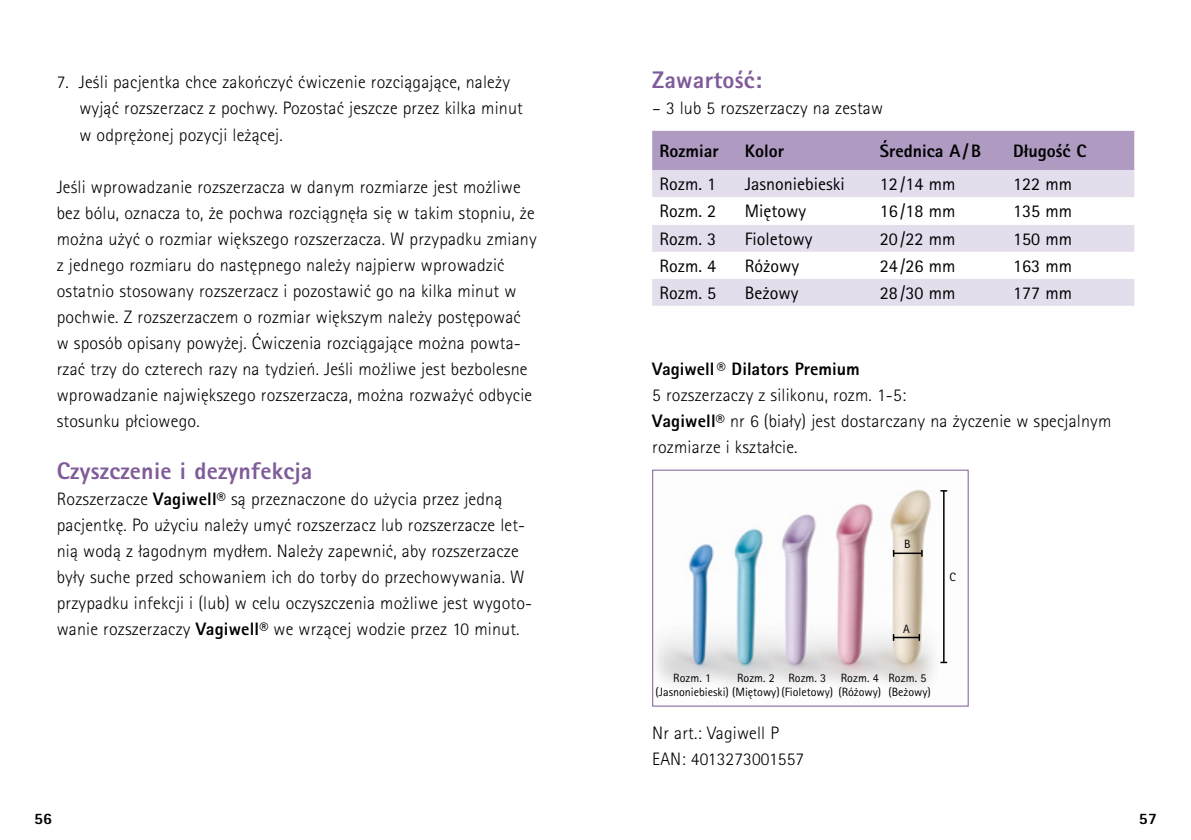
<style>
.page{position:relative;width:1191px;height:840px;background:#fff}
.page>*{position:absolute;margin:0;border:0;box-sizing:border-box;transform-origin:0 0}
.t1{font:800 24px "Rotis Sans Serif Pro";letter-spacing:.01em;color:#7f5b99}
.t2{font:300 18px/26px "Rotis Sans Serif Pro";letter-spacing:.01em;color:#000}
.t3{font:18px "Rotis Sans Serif Pro";color:#000}
.t4{font:800 18px "Rotis Sans Serif Pro";color:#000}
.t5{font:800 16px "Rotis Sans Serif Pro";color:#000}
.t6{font:12px/14px "Rotis Sans Serif Pro";color:#000}
.s1{font-weight:800}
</style>
<div class="page">
<div style="left:652px;top:131px;width:482px;height:39px;background:#af9bc2"></div>
<div style="left:652px;top:170px;width:482px;height:135px;background:#e3ddec"></div>
<svg style="left:652px;top:197px;width:482px;height:82px"></svg>
<img style="left:656px;top:489px;width:292px;height:200px">
<div style="left:652px;top:469px;width:316px;height:237px;border:1px solid #7f5b99"></div>
<svg style="left:893px;top:549px;width:29px;height:7px"></svg>
<hr style="left:943px;top:490px;width:1px;height:172px;background:#000">
<hr style="left:893px;top:636px;width:26px;height:2px;background:#000">
<svg style="left:892px;top:633px;width:2px;height:7px"></svg>
<svg style="left:918px;top:633px;width:2px;height:7px"></svg>
<p class="t2" style="left:79px;top:70px;width:445px;text-indent:-23px">7. Jeśli pacjentka chce zakończyć ćwiczenie rozciągające, należy wyjąć rozszerzacz z pochwy. Pozostać jeszcze przez kilka minut w odprężonej pozycji leżącej.</p>
<p class="t2" style="left:57px;top:173px;width:481px">Jeśli wprowadzanie rozszerzacza w danym rozmiarze jest możliwe bez bólu, oznacza to, że pochwa rozciągnęła się w takim stopniu, że można użyć o rozmiar większego rozszerzacza. W przypadku zmiany z jednego rozmiaru do następnego należy najpierw wprowadzić ostatnio stosowany rozszerzacz i pozostawić go na kilka minut w pochwie. Z rozszerzaczem o rozmiar większym należy postępować w sposób opisany powyżej. Ćwiczenia rozciągające można powta&shy;rzać trzy do czterech razy na tydzień. Jeśli możliwe jest bezbolesne wprowadzanie największego rozszerzacza, można rozważyć odbycie stosunku płciowego.</p>
<h1 class="t1" style="left:57px;top:455px;width:257px">Czyszczenie i dezynfekcja</h1>
<p class="t2" style="left:57px;top:486px;width:477px">Rozszerzacze <span class="s1">Vagiwell®</span> są przeznaczone do użycia przez jedną pacjentkę. Po użyciu należy umyć rozszerzacz lub rozszerzacze let&shy;nią wodą z łagodnym mydłem. Należy zapewnić, aby rozszerzacze były suche przed schowaniem ich do torby do przechowywania. W przypadku infekcji i (lub) w celu oczyszczenia możliwe jest wygoto&shy;wanie rozszerzaczy <span class="s1">Vagiwell®</span> we wrzącej wodzie przez 10 minut.</p>
<h1 class="t1" style="left:652px;top:65px;width:111px">Zawartość:</h1>
<p class="t2" style="left:652px;top:96px;width:232px">– 3 lub 5 rozszerzaczy na zestaw</p>
<p class="t4" style="left:659px;top:139px;width:61px">Rozmiar</p>
<p class="t4" style="left:744px;top:139px;width:41px">Kolor</p>
<p class="t4" style="left:880px;top:139px;width:103px">Średnica A/B</p>
<p class="t4" style="left:1013px;top:139px;width:75px">Długość C</p>
<p class="t3" style="left:659px;top:173px;width:58px">Rozm. 1</p>
<p class="t3" style="left:744px;top:173px;width:101px">Jasnoniebieski</p>
<p class="t3" style="left:880px;top:173px;width:77px">12/14 mm</p>
<p class="t3" style="left:1013px;top:173px;width:60px">122 mm</p>
<p class="t3" style="left:659px;top:200px;width:58px">Rozm. 2</p>
<p class="t3" style="left:744px;top:200px;width:63px">Miętowy</p>
<p class="t3" style="left:880px;top:200px;width:77px">16/18 mm</p>
<p class="t3" style="left:1013px;top:200px;width:60px">135 mm</p>
<p class="t3" style="left:659px;top:228px;width:58px">Rozm. 3</p>
<p class="t3" style="left:744px;top:228px;width:69px">Fioletowy</p>
<p class="t3" style="left:880px;top:228px;width:77px">20/22 mm</p>
<p class="t3" style="left:1013px;top:228px;width:60px">150 mm</p>
<p class="t3" style="left:659px;top:255px;width:58px">Rozm. 4</p>
<p class="t3" style="left:744px;top:255px;width:56px">Różowy</p>
<p class="t3" style="left:880px;top:255px;width:77px">24/26 mm</p>
<p class="t3" style="left:1013px;top:255px;width:60px">163 mm</p>
<p class="t3" style="left:659px;top:281px;width:58px">Rozm. 5</p>
<p class="t3" style="left:744px;top:281px;width:55px">Beżowy</p>
<p class="t3" style="left:880px;top:281px;width:77px">28/30 mm</p>
<p class="t3" style="left:1013px;top:281px;width:60px">177 mm</p>
<p class="t4" style="left:652px;top:357px;width:209px">Vagiwell® Dilators Premium</p>
<p class="t2" style="left:652px;top:381px;width:461px">5 rozszerzaczy z silikonu, rozm. 1-5:<br><span class="s1">Vagiwell®</span> nr 6 (biały) jest dostarczany na życzenie w specjalnym rozmiarze i kształcie.</p>
<p class="t6" style="left:904px;top:537px;width:8px">B</p>
<p class="t6" style="left:903px;top:622px;width:8px">A</p>
<p class="t6" style="left:655px;top:671px;width:277px;text-indent:81px">Rozm. 2 Rozm. 3 Rozm. 4 Rozm. 5 (Jasnoniebieski) (Miętowy)(Fioletowy) (Różowy) (Beżowy)</p>
<p class="t6" style="left:673px;top:671px;width:39px">Rozm. 1</p>
<p class="t2" style="left:652px;top:719px;width:154px">Nr art.: Vagiwell P<br>EAN: 4013273001557</p>
<p class="t6" style="left:949px;top:569px;width:8px">C</p>
<p class="t5" style="left:34px;top:808px;width:20px">56</p>
<p class="t5" style="left:1138px;top:808px;width:20px">57</p>
</div>
